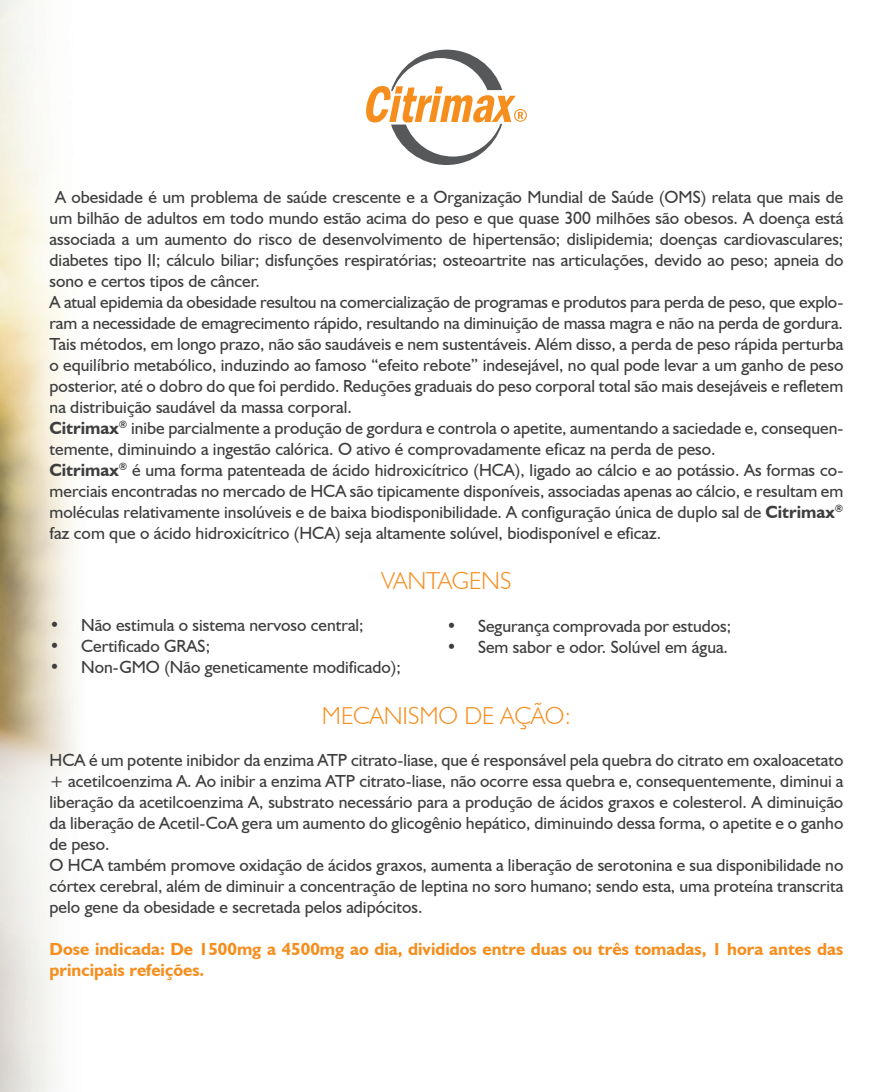
<style>
.page{position:relative;width:893px;height:1092px;background:#fff}
.page>*{position:absolute;margin:0;border:0;box-sizing:border-box;transform-origin:0 0}
.t1{font:300 24.5px "Humanist 521 BT";color:#f68e1e}
.t2{font:17.5px/21px "Humanist 521 BT";color:#3e3e3f}
.t3{font:700 17.5px/21px "Humanist 521 BT";color:#f68e1e}
.s1{font-weight:700}
</style>
<div class="page">
<img style="left:0;top:0;width:76px;height:1091px">
<svg style="left:0;top:0;width:13px;height:217px;background:#f3f1e4"></svg>
<svg style="left:366px;top:50px;width:161px;height:115px"></svg>
<p class="t2" style="left:50px;top:186px;width:795px;text-indent:5px">A obesidade é um problema de saúde crescente e a Organização Mundial de Saúde (OMS) relata que mais de um bilhão de adultos em todo mundo estão acima do peso e que quase 300 milhões são obesos. A doença está associada a um aumento do risco de desenvolvimento de hipertensão; dislipidemia; doenças cardiovasculares; diabetes tipo II; cálculo biliar; disfunções respiratórias; osteoartrite nas articulações, devido ao peso; apneia do sono e certos tipos de câncer.<br>A atual epidemia da obesidade resultou na comercialização de programas e produtos para perda de peso, que explo&shy;ram a necessidade de emagrecimento rápido, resultando na diminuição de massa magra e não na perda de gordura.<br>Tais métodos, em longo prazo, não são saudáveis e nem sustentáveis. Além disso, a perda de peso rápida perturba o equilíbrio metabólico, induzindo ao famoso “efeito rebote” indesejável, no qual pode levar a um ganho de peso posterior, até o dobro do que foi perdido. Reduções graduais do peso corporal total são mais desejáveis e refletem na distribuição saudável da massa corporal.<br><span class="s1">Citrimax</span><sup>®</sup> inibe parcialmente a produção de gordura e controla o apetite, aumentando a saciedade e, consequen&shy;temente, diminuindo a ingestão calórica. O ativo é comprovadamente eficaz na perda de peso.<br><span class="s1">Citrimax</span><sup>®</sup> é uma forma patenteada de ácido hidroxicítrico (HCA), ligado ao cálcio e ao potássio. As formas co&shy;merciais encontradas no mercado de HCA são tipicamente disponíveis, associadas apenas ao cálcio, e resultam em moléculas relativamente insolúveis e de baixa biodisponibilidade. A configuração única de duplo sal de <span class="s1">Citrimax</span><sup>® </sup>faz com que o ácido hidroxicítrico (HCA) seja altamente solúvel, biodisponível e eficaz.</p>
<h1 class="t1" style="left:381px;top:566px;width:131px">VANTAGENS</h1>
<p class="t2" style="left:50px;top:614px;width:316px">• Não estimula o sistema nervoso central;</p>
<p class="t2" style="left:50px;top:635px;width:162px">• Certificado GRAS;</p>
<p class="t2" style="left:50px;top:656px;width:353px">• Non-GMO (Não geneticamente modificado);</p>
<h1 class="t1" style="left:322px;top:700px;width:251px">MECANISMO DE AÇÃO:</h1>
<p class="t2" style="left:50px;top:749px;width:795px">HCA é um potente inibidor da enzima ATP citrato-liase, que é responsável pela quebra do citrato em oxaloacetato + acetilcoenzima A. Ao inibir a enzima ATP citrato-liase, não ocorre essa quebra e, consequentemente, diminui a liberação da acetilcoenzima A, substrato necessário para a produção de ácidos graxos e colesterol. A diminuição da liberação de Acetil-CoA gera um aumento do glicogênio hepático, diminuindo dessa forma, o apetite e o ganho de peso.<br>O HCA também promove oxidação de ácidos graxos, aumenta a liberação de serotonina e sua disponibilidade no córtex cerebral, além de diminuir a concentração de leptina no soro humano; sendo esta, uma proteína transcrita pelo gene da obesidade e secretada pelos adipócitos.</p>
<p class="t3" style="left:50px;top:938px;width:795px">Dose indicada: De 1500mg a 4500mg ao dia, divididos entre duas ou três tomadas, 1 hora antes das principais refeições.</p>
<p class="t2" style="left:446px;top:615px;width:286px">• Segurança comprovada por estudos;</p>
<p class="t2" style="left:446px;top:636px;width:283px">• Sem sabor e odor. Solúvel em água.</p>
</div>
